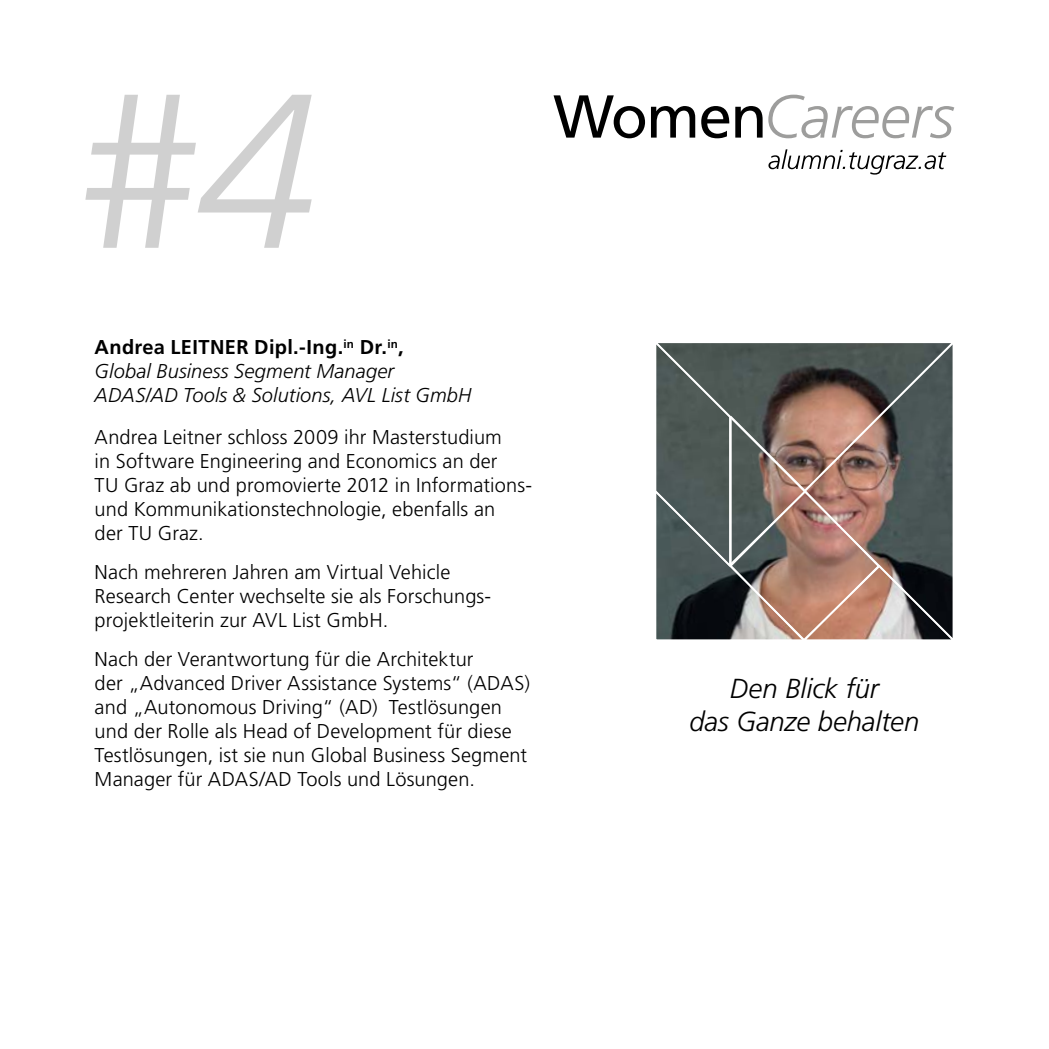
<style>
.page{position:relative;width:1049px;height:1049px;background:#fff}
.page>*{position:absolute;margin:0;border:0;box-sizing:border-box;transform-origin:0 0}
.t1{font:italic 300 219.25px "Frutiger LT Std";color:#d0d0d0}
.t2{font:italic 300 27.5px/33px "Frutiger LT Std";letter-spacing:-.01em;color:#000;text-align:center}
.t3{font:300 20px/24px "Frutiger LT Std";letter-spacing:.005em;color:#000}
.t4{font:italic 300 20px/24px "Frutiger LT Std";letter-spacing:.01em;color:#000}
.s1{font-weight:700;font-style:normal}
</style>
<div class="page">
<svg style="left:656px;top:343px;width:297px;height:297px;background:#6e6660"></svg>
<svg style="left:768px;top:149px;width:178px;height:26px"></svg>
<svg style="left:768px;top:95px;width:186px;height:43px"></svg>
<svg style="left:553px;top:95px;width:209px;height:43px"></svg>
<h1 class="t1" style="left:75px;top:47px;width:245px">#4</h1>
<p class="t4" style="left:95px;top:336px;width:378px"><span class="s1">Andrea LEITNER Dipl.-Ing.</span><sup>in</sup> <span class="s1">Dr.</span><sup>in</sup><span class="s1">,<br></span>Global Business Segment Manager<br>ADAS/AD Tools &amp; Solutions, AVL List GmbH</p>
<p class="t3" style="left:95px;top:426px;width:439px">Andrea Leitner schloss 2009 ihr Masterstudium<br>in Software Engineering and Economics an der<br>TU Graz ab und promovierte 2012 in Informations&shy;und Kommunikationstechnologie, ebenfalls an<br>der TU Graz.</p>
<p class="t3" style="left:95px;top:561px;width:398px">Nach mehreren Jahren am Virtual Vehicle<br>Research Center wechselte sie als Forschungs&shy;projektleiterin zur AVL List GmbH.</p>
<p class="t3" style="left:95px;top:648px;width:437px">Nach der Verantwortung für die Architektur<br>der „Advanced Driver Assistance Systems“ (ADAS) and „Autonomous Driving“ (AD) Testlösungen und der Rolle als Head of Development für diese Testlösungen, ist sie nun Global Business Segment Manager für ADAS/AD Tools und Lösungen.</p>
<h2 class="t2" style="left:689px;top:672px;width:231px">Den Blick für<br>das Ganze behalten</h2>
</div>
